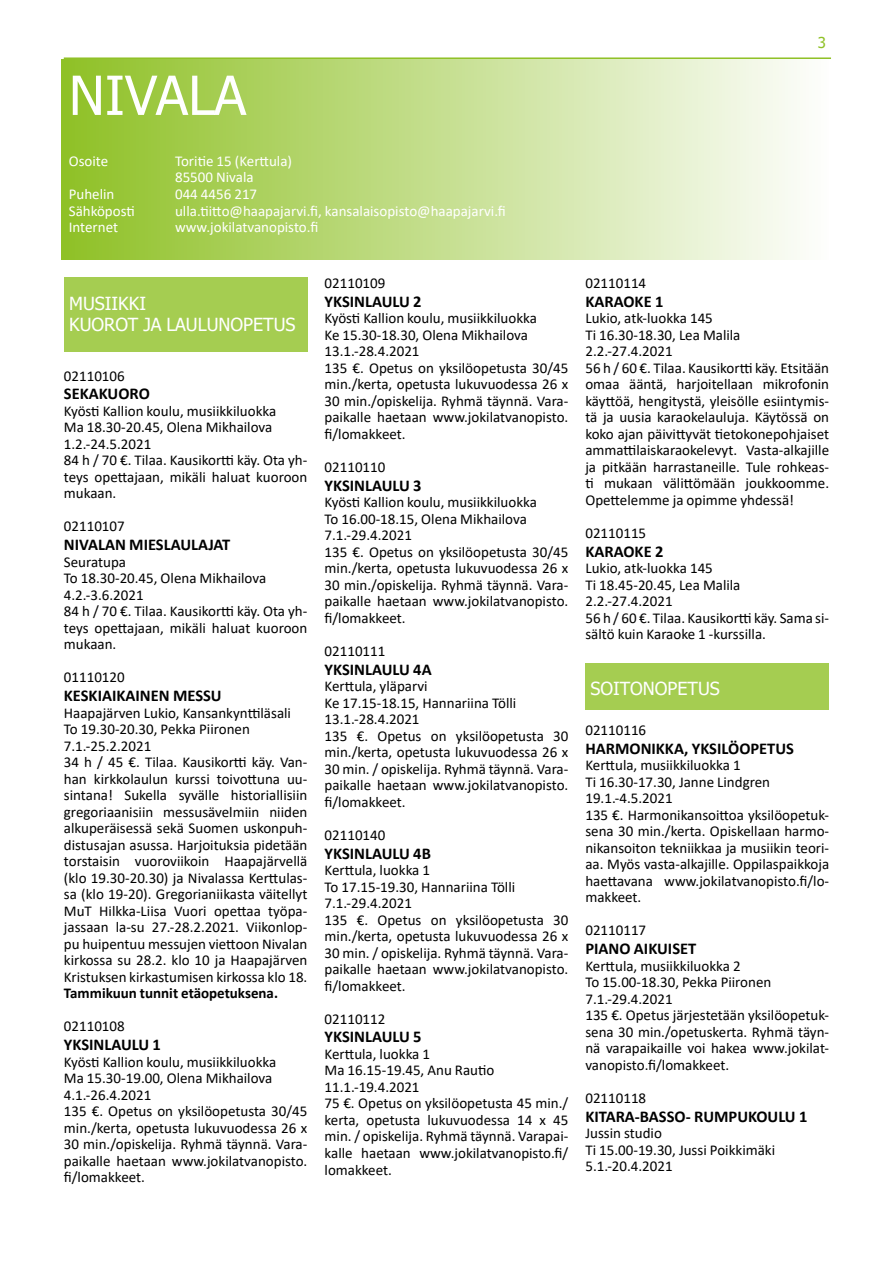
<style>
.page{position:relative;width:893px;height:1263px;background:#fff}
.page>*{position:absolute;margin:0;border:0;box-sizing:border-box;transform-origin:0 0}
.t1{font:54px "Tahoma";color:#fff}
.t2{font:18px/21px "Tahoma";color:#fff}
.t3{font:700 16.5px "Calibri";color:#000}
.t4{font:15px/16.5px "Calibri";color:#000}
.t5{font:15px/16.5px "Calibri";color:#fff}
.t6{font:700 15px "Calibri";color:#000}
.t7{font:15px "Tahoma";color:#8fc126}
</style>
<div class="page">
<hr style="left:64px;top:57px;width:767px;height:2px;background:#8fc126">
<div style="left:61px;top:60px;width:767px;height:200px;background:linear-gradient(to right,#8fc126,#fdfefc)"></div>
<div style="left:64px;top:277px;width:244px;height:75px;background:#a5cd51"></div>
<div style="left:585px;top:663px;width:244px;height:46px;background:#a5cd51"></div>
<h1 class="t1" style="left:69px;top:59px;width:179px">NIVALA</h1>
<p class="t5" style="left:69px;top:152px;width:41px">Osoite</p>
<p class="t5" style="left:175px;top:152px;width:119px">Toritie 15 (Kerttula)<br>85500 Nivala</p>
<p class="t5" style="left:69px;top:185px;width:47px">Puhelin</p>
<p class="t5" style="left:175px;top:185px;width:84px">044 4456 217</p>
<p class="t5" style="left:69px;top:202px;width:68px">Sähköposti</p>
<p class="t5" style="left:175px;top:202px;width:332px">ulla.tiitto@haapajarvi.fi, kansalaisopisto@haapajarvi.fi</p>
<p class="t5" style="left:69px;top:218px;width:51px">Internet</p>
<p class="t5" style="left:175px;top:218px;width:145px">www.jokilatvanopisto.fi</p>
<p class="t7" style="left:818px;top:32px;width:10px">3</p>
<p class="t2" style="left:69px;top:294px;width:228px">MUSIIKKI<br>KUOROT JA LAULUNOPETUS</p>
<p class="t4" style="left:64px;top:367px;width:62px">02110106</p>
<p class="t3" style="left:64px;top:382px;width:87px">SEKAKUORO</p>
<p class="t4" style="left:64px;top:402px;width:245px">Kyösti Kallion koulu, musiikkiluokka<br>Ma 18.30-20.45, Olena Mikhailova<br>1.2.-24.5.2021<br>84 h / 70 €. Tilaa. Kausikortti käy. Ota yh&shy;teys opettajaan, mikäli haluat kuoroon mukaan.</p>
<p class="t4" style="left:64px;top:518px;width:62px">02110107</p>
<p class="t3" style="left:64px;top:533px;width:168px">NIVALAN MIESLAULAJAT</p>
<p class="t4" style="left:64px;top:553px;width:245px">Seuratupa<br>To 18.30-20.45, Olena Mikhailova<br>4.2.-3.6.2021<br>84 h / 70 €. Tilaa. Kausikortti käy. Ota yh&shy;teys opettajaan, mikäli haluat kuoroon mukaan.</p>
<p class="t4" style="left:64px;top:669px;width:62px">01110120</p>
<p class="t3" style="left:64px;top:684px;width:159px">KESKIAIKAINEN MESSU</p>
<p class="t4" style="left:64px;top:704px;width:245px">Haapajärven Lukio, Kansankynttiläsali To 19.30-20.30, Pekka Piironen 7.1.-25.2.2021<br>34 h / 45 €. Tilaa. Kausikortti käy. Van&shy;han kirkkolaulun kurssi toivottuna uu&shy;sintana! Sukella syvälle historiallisiin gregoriaanisiin messusävelmiin niiden alkuperäisessä sekä Suomen uskonpuh&shy;distusajan asussa. Harjoituksia pidetään torstaisin vuoroviikoin Haapajärvellä (klo 19.30-20.30) ja Nivalassa Kerttulas&shy;sa (klo 19-20). Gregorianiikasta väitellyt MuT Hilkka-Liisa Vuori opettaa työpa&shy;jassaan la-su 27.-28.2.2021. Viikonlop&shy;pu huipentuu messujen viettoon Nivalan kirkossa su 28.2. klo 10 ja Haapajärven Kristuksen kirkastumisen kirkossa klo 18.</p>
<p class="t6" style="left:64px;top:983px;width:216px">Tammikuun tunnit etäopetuksena.</p>
<p class="t4" style="left:64px;top:1018px;width:62px">02110108</p>
<p class="t3" style="left:64px;top:1033px;width:99px">YKSINLAULU 1</p>
<p class="t4" style="left:64px;top:1053px;width:245px">Kyösti Kallion koulu, musiikkiluokka<br>Ma 15.30-19.00, Olena Mikhailova 4.1.-26.4.2021<br>135 €. Opetus on yksilöopetusta 30/45 min./kerta, opetusta lukuvuodessa 26 x 30 min./opiskelija. Ryhmä täynnä. Vara&shy;paikalle haetaan www.jokilatvanopisto. fi/lomakkeet.</p>
<p class="t4" style="left:325px;top:274px;width:62px">02110109</p>
<p class="t3" style="left:325px;top:290px;width:99px">YKSINLAULU 2</p>
<p class="t4" style="left:325px;top:310px;width:245px">Kyösti Kallion koulu, musiikkiluokka<br>Ke 15.30-18.30, Olena Mikhailova 13.1.-28.4.2021<br>135 €. Opetus on yksilöopetusta 30/45 min./kerta, opetusta lukuvuodessa 26 x 30 min./opiskelija. Ryhmä täynnä. Vara&shy;paikalle haetaan www.jokilatvanopisto. fi/lomakkeet.</p>
<p class="t4" style="left:325px;top:458px;width:62px">02110110</p>
<p class="t3" style="left:325px;top:474px;width:99px">YKSINLAULU 3</p>
<p class="t4" style="left:325px;top:494px;width:245px">Kyösti Kallion koulu, musiikkiluokka<br>To 16.00-18.15, Olena Mikhailova 7.1.-29.4.2021<br>135 €. Opetus on yksilöopetusta 30/45 min./kerta, opetusta lukuvuodessa 26 x 30 min./opiskelija. Ryhmä täynnä. Vara&shy;paikalle haetaan www.jokilatvanopisto. fi/lomakkeet.</p>
<p class="t4" style="left:325px;top:642px;width:62px">02110111</p>
<p class="t3" style="left:325px;top:657px;width:109px">YKSINLAULU 4A</p>
<p class="t4" style="left:325px;top:677px;width:245px">Kerttula, yläparvi<br>Ke 17.15-18.15, Hannariina Tölli<br>13.1.-28.4.2021<br>135 €. Opetus on yksilöopetusta 30 min./kerta, opetusta lukuvuodessa 26 x<br>30 min. / opiskelija. Ryhmä täynnä. Vara&shy;paikalle haetaan www.jokilatvanopisto. fi/lomakkeet.</p>
<p class="t4" style="left:325px;top:826px;width:62px">02110140</p>
<p class="t3" style="left:325px;top:841px;width:108px">YKSINLAULU 4B</p>
<p class="t4" style="left:325px;top:861px;width:245px">Kerttula, luokka 1<br>To 17.15-19.30, Hannariina Tölli<br>7.1.-29.4.2021<br>135 €. Opetus on yksilöopetusta 30 min./kerta, opetusta lukuvuodessa 26 x<br>30 min. / opiskelija. Ryhmä täynnä. Vara&shy;paikalle haetaan www.jokilatvanopisto. fi/lomakkeet.</p>
<p class="t4" style="left:325px;top:1010px;width:62px">02110112</p>
<p class="t3" style="left:325px;top:1025px;width:99px">YKSINLAULU 5</p>
<p class="t4" style="left:325px;top:1045px;width:245px">Kerttula, luokka 1<br>Ma 16.15-19.45, Anu Rautio<br>11.1.-19.4.2021<br>75 €. Opetus on yksilöopetusta 45 min./ kerta, opetusta lukuvuodessa 14 x 45 min. / opiskelija. Ryhmä täynnä. Varapai&shy;kalle haetaan www.jokilatvanopisto.fi/ lomakkeet.</p>
<p class="t4" style="left:585px;top:274px;width:62px">02110114</p>
<p class="t3" style="left:585px;top:290px;width:80px">KARAOKE 1</p>
<p class="t4" style="left:585px;top:310px;width:245px">Lukio, atk-luokka 145<br>Ti 16.30-18.30, Lea Malila 2.2.-27.4.2021<br>56 h / 60 €. Tilaa. Kausikortti käy. Etsitään omaa ääntä, harjoitellaan mikrofonin käyttöä, hengitystä, yleisölle esiintymis&shy;tä ja uusia karaokelauluja. Käytössä on koko ajan päivittyvät tietokonepohjaiset ammattilaiskaraokelevyt. Vasta-alkajille ja pitkään harrastaneille. Tule rohkeas&shy;ti mukaan välittömään joukkoomme.<br>Opettelemme ja opimme yhdessä!</p>
<p class="t4" style="left:585px;top:524px;width:62px">02110115</p>
<p class="t3" style="left:585px;top:540px;width:80px">KARAOKE 2</p>
<p class="t4" style="left:585px;top:560px;width:245px">Lukio, atk-luokka 145<br>Ti 18.45-20.45, Lea Malila<br>2.2.-27.4.2021<br>56 h / 60 €. Tilaa. Kausikortti käy. Sama si&shy;sältö kuin Karaoke 1 -kurssilla.</p>
<p class="t2" style="left:590px;top:679px;width:131px">SOITONOPETUS</p>
<p class="t4" style="left:585px;top:721px;width:62px">02110116</p>
<p class="t3" style="left:585px;top:737px;width:210px">HARMONIKKA, YKSILÖOPETUS</p>
<p class="t4" style="left:585px;top:757px;width:245px">Kerttula, musiikkiluokka 1<br>Ti 16.30-17.30, Janne Lindgren 19.1.-4.5.2021<br>135 €. Harmonikansoittoa yksilöopetuk&shy;sena 30 min./kerta. Opiskellaan harmo&shy;nikansoiton tekniikkaa ja musiikin teori&shy;aa. Myös vasta-alkajille. Oppilaspaikkoja haettavana www.jokilatvanopisto.fi/lo&shy;makkeet.</p>
<p class="t4" style="left:585px;top:922px;width:62px">02110117</p>
<p class="t3" style="left:585px;top:937px;width:112px">PIANO AIKUISET</p>
<p class="t4" style="left:585px;top:957px;width:245px">Kerttula, musiikkiluokka 2<br>To 15.00-18.30, Pekka Piironen<br>7.1.-29.4.2021<br>135 €. Opetus järjestetään yksilöopetuk&shy;sena 30 min./opetuskerta. Ryhmä täyn&shy;nä varapaikaille voi hakea www.jokilat&shy;vanopisto.fi/lomakkeet.</p>
<p class="t4" style="left:585px;top:1089px;width:62px">02110118</p>
<p class="t3" style="left:585px;top:1104px;width:224px">KITARA-BASSO- RUMPUKOULU 1</p>
<p class="t4" style="left:585px;top:1125px;width:191px">Jussin studio<br>Ti 15.00-19.30, Jussi Poikkimäki<br>5.1.-20.4.2021</p>
</div>
